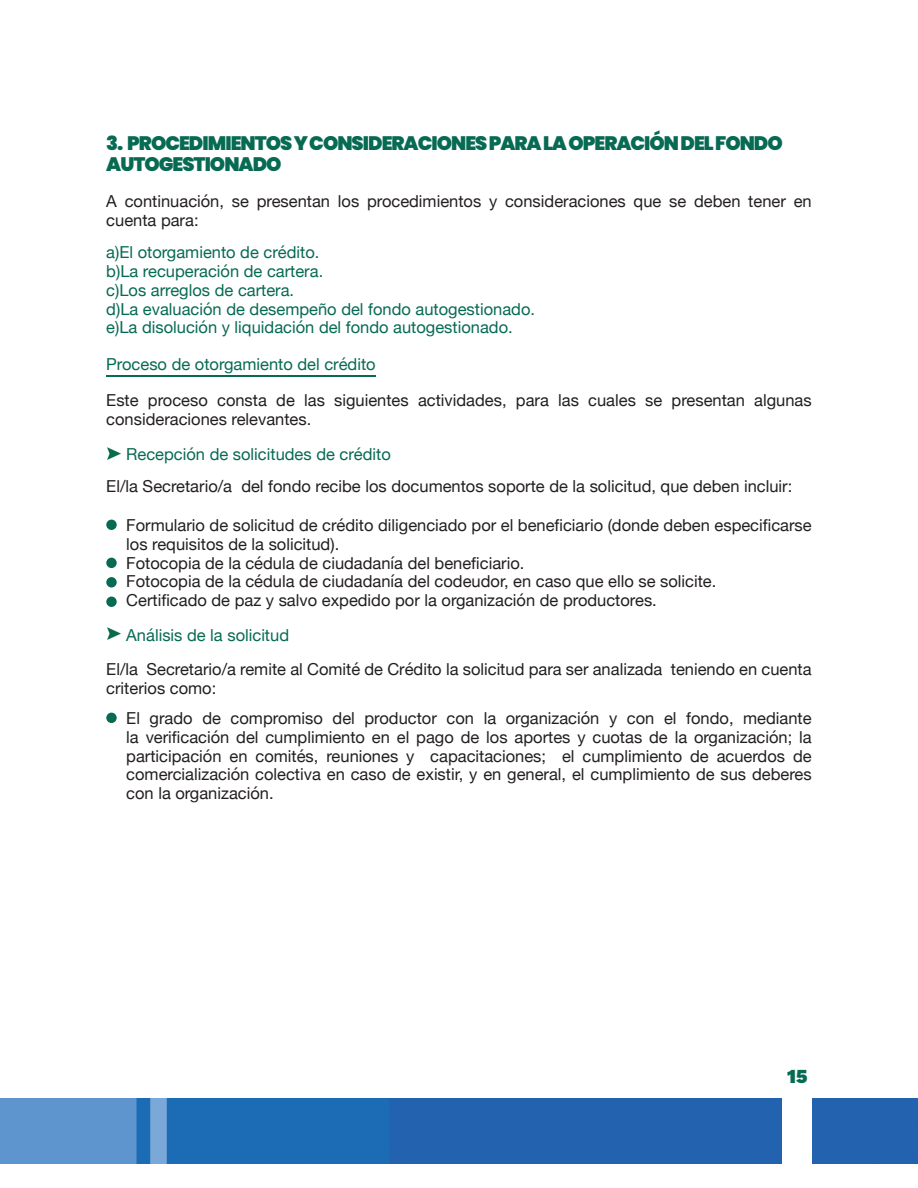
<style>
.page{position:relative;width:918px;height:1188px;background:#fff}
.page>*{position:absolute;margin:0;border:0;box-sizing:border-box;transform-origin:0 0}
.t1{font:900 19.5px/21px "Poppins";letter-spacing:-.05em;color:#076a53}
.t2{font:900 19.5px "Work Sans";color:#076a53}
.t3{font:16.5px/18.8px "Helvetica Neue";color:#231f20}
.t4{font:16.5px "Helvetica Neue";color:#076a53}
</style>
<div class="page">
<img style="left:2px;top:1099px;width:916px;height:65px">
<img style="left:0;top:1099px;width:2px;height:65px">
<div style="left:783px;top:1097px;width:29px;height:91px;background:#fff"></div>
<div style="left:106px;top:520px;width:11px;height:10px;background:#076a53;border-radius:50%"></div>
<div style="left:106px;top:713px;width:11px;height:10px;background:#076a53;border-radius:50%"></div>
<div style="left:106px;top:597px;width:11px;height:10px;background:#076a53;border-radius:50%"></div>
<div style="left:106px;top:577px;width:11px;height:11px;background:#076a53;border-radius:50%"></div>
<div style="left:106px;top:558px;width:11px;height:10px;background:#076a53;border-radius:50%"></div>
<hr style="left:106px;top:376px;width:270px;height:1px;background:#076a53">
<img style="left:107px;top:447px;width:14px;height:13px">
<img style="left:107px;top:627px;width:14px;height:13px">
<p class="t1" style="left:106px;top:133px;width:678px">3. PROCEDIMIENTOS Y CONSIDERACIONES PARA LA OPERACIÓN DEL FONDO<br>AUTOGESTIONADO</p>
<p class="t3" style="left:106px;top:193px;width:707px">A continuación, se presentan los procedimientos y consideraciones que se deben tener en cuenta para:</p>
<p class="t4" style="left:106px;top:241px;width:215px">a)El otorgamiento de crédito.</p>
<p class="t4" style="left:106px;top:259px;width:218px">b)La recuperación de cartera.</p>
<p class="t4" style="left:106px;top:278px;width:189px">c)Los arreglos de cartera.</p>
<p class="t4" style="left:106px;top:297px;width:430px">d)La evaluación de desempeño del fondo autogestionado.</p>
<p class="t4" style="left:106px;top:316px;width:408px">e)La disolución y liquidación del fondo autogestionado.</p>
<p class="t4" style="left:106px;top:353px;width:271px">Proceso de otorgamiento del crédito</p>
<p class="t3" style="left:106px;top:392px;width:707px">Este proceso consta de las siguientes actividades, para las cuales se presentan algunas consideraciones relevantes.</p>
<p class="t4" style="left:126px;top:443px;width:266px">Recepción de solicitudes de crédito</p>
<p class="t3" style="left:106px;top:478px;width:688px">El/la Secretario/a del fondo recibe los documentos soporte de la solicitud, que deben incluir:</p>
<p class="t3" style="left:126px;top:517px;width:687px">Formulario de solicitud de crédito diligenciado por el beneficiario (donde deben especificarse los requisitos de la solicitud).</p>
<p class="t3" style="left:126px;top:554px;width:400px">Fotocopia de la cédula de ciudadanía del beneficiario.</p>
<p class="t3" style="left:126px;top:573px;width:592px">Fotocopia de la cédula de ciudadanía del codeudor, en caso que ello se solicite.</p>
<p class="t3" style="left:126px;top:592px;width:532px">Certificado de paz y salvo expedido por la organización de productores.</p>
<p class="t4" style="left:126px;top:623px;width:164px">Análisis de la solicitud</p>
<p class="t3" style="left:106px;top:661px;width:707px">El/la Secretario/a remite al Comité de Crédito la solicitud para ser analizada teniendo en cuenta criterios como:</p>
<p class="t3" style="left:126px;top:710px;width:687px;text-align:justify">El grado de compromiso del productor con la organización y con el fondo, mediante la verificación del cumplimiento en el pago de los aportes y cuotas de la organización; la participación en comités, reuniones y capacitaciones; el cumplimiento de acuerdos de comercialización colectiva en caso de existir, y en general, el cumplimiento de sus deberes con la organización.</p>
<p class="t2" style="left:787px;top:1061px;width:22px">15</p>
</div>
